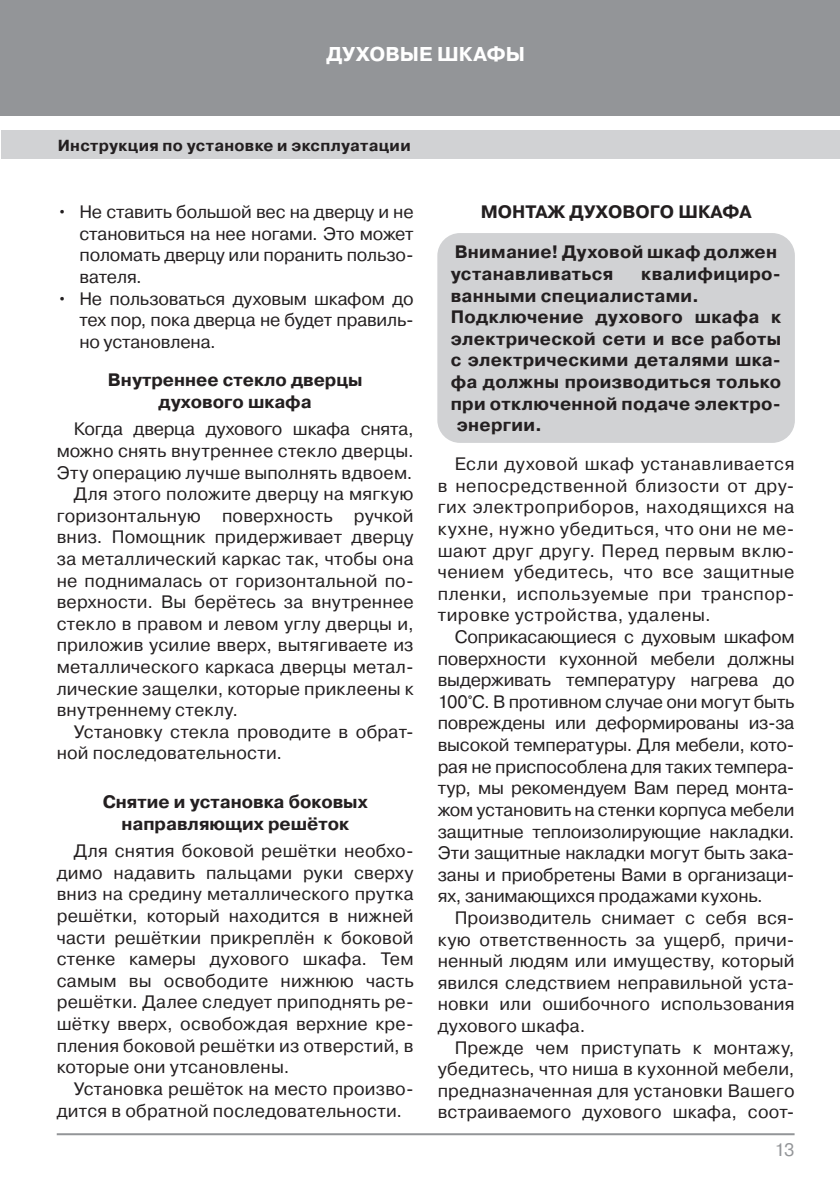
<style>
.page{position:relative;width:840px;height:1191px;background:#fff}
.page>*{position:absolute;margin:0;border:0;box-sizing:border-box;transform-origin:0 0}
.t1{font:700 20px "Pragmatica C";color:#fff}
.t2{font:18px/21.6px "Pragmatica C";letter-spacing:.01em;color:#231f20;text-align:justify}
.t3{font:700 18px/21.6px "Pragmatica C";letter-spacing:.015em;color:#231f20;text-align:center}
.t4{font:18px "Pragmatica C";letter-spacing:-.01em;color:#231f20}
.t5{font:18px "Pragmatica C";color:#939598}
.t6{font:700 16px "Pragmatica C";letter-spacing:.02em;color:#231f20}
</style>
<div class="page">
<div style="left:0;top:0;width:839px;height:116px;background:#939598"></div>
<div style="left:1px;top:130px;width:838px;height:29px;background:#d1d2d4"></div>
<hr style="left:57px;top:1133px;width:737px;height:2px;background:#939598">
<div style="left:437px;top:233px;width:357px;height:210px;background:#d1d2d4;border-radius:23px"></div>
<p class="t1" style="left:326px;top:43px;width:200px">ДУХОВЫЕ ШКАФЫ</p>
<p class="t6" style="left:58px;top:136px;width:354px">Инструкция по установке и эксплуатации</p>
<p class="t2" style="left:79px;top:201px;width:335px;text-indent:-23px">• Не ставить большой вес на дверцу и не становиться на нее ногами. Это может поломать дверцу или поранить пользо&shy;вателя.</p>
<p class="t2" style="left:79px;top:288px;width:335px;text-indent:-23px">• Не пользоваться духовым шкафом до тех пор, пока дверца не будет правиль&shy;но установлена.</p>
<p class="t3" style="left:108px;top:369px;width:256px">Внутреннее стекло дверцы духового шкафа</p>
<p class="t4" style="left:74px;top:419px;width:341px">Когда дверца духового шкафа снята,</p>
<p class="t2" style="left:57px;top:440px;width:358px">можно снять внутреннее стекло дверцы.</p>
<p class="t2" style="left:57px;top:461px;width:357px">Эту операцию лучше выполнять вдвоем.</p>
<p class="t2" style="left:74px;top:483px;width:341px">Для этого положите дверцу на мягкую</p>
<p class="t2" style="left:57px;top:505px;width:358px">горизонтальную поверхность ручкой</p>
<p class="t2" style="left:57px;top:526px;width:358px">вниз. Помощник придерживает дверцу</p>
<p class="t2" style="left:57px;top:548px;width:358px">за металлический каркас так, чтобы она</p>
<p class="t2" style="left:57px;top:569px;width:358px">не поднималась от горизонтальной по-</p>
<p class="t2" style="left:57px;top:591px;width:358px">верхности. Вы берётесь за внутреннее</p>
<p class="t2" style="left:57px;top:613px;width:358px">стекло в правом и левом углу дверцы и,</p>
<p class="t2" style="left:57px;top:634px;width:358px">приложив усилие вверх, вытягиваете из</p>
<p class="t2" style="left:57px;top:656px;width:358px">металлического каркаса дверцы метал-</p>
<p class="t2" style="left:57px;top:677px;width:358px">лические защелки, которые приклеены к</p>
<p class="t2" style="left:57px;top:699px;width:183px">внутреннему стеклу.</p>
<p class="t2" style="left:74px;top:721px;width:341px">Установку стекла проводите в обрат-</p>
<p class="t2" style="left:57px;top:742px;width:227px">ной последовательности.</p>
<p class="t3" style="left:103px;top:791px;width:266px">Снятие и установка боковых направляющих решёток</p>
<p class="t2" style="left:57px;top:840px;width:358px;text-indent:17px">Для снятия боковой решётки необхо&shy;димо надавить пальцами руки сверху вниз на средину металлического прутка решётки, который находится в нижней части решёткии прикреплён к боковой стенке камеры духового шкафа. Тем самым вы освободите нижнюю часть решётки. Далее следует приподнять ре&shy;шётку вверх, освобождая верхние кре&shy;пления боковой решётки из отверстий, в которые они утсановлены.</p>
<p class="t2" style="left:57px;top:1078px;width:358px;text-indent:17px">Установка решёток на место произво&shy;дится в обратной последовательности.</p>
<p class="t3" style="left:480px;top:201px;width:272px">МОНТАЖ ДУХОВОГО ШКАФА</p>
<p class="t3" style="left:450px;top:241px;width:327px;text-align:left">Внимание! Духовой шкаф должен устанавливаться</p>
<p class="t3" style="left:641px;top:263px;width:141px">квалифициро-</p>
<p class="t3" style="left:450px;top:285px;width:250px">ванными специалистами.</p>
<p class="t3" style="left:450px;top:306px;width:331px">Подключение духового шкафа к</p>
<p class="t3" style="left:450px;top:328px;width:332px">электрической сети и все работы</p>
<p class="t3" style="left:450px;top:349px;width:331px">с электрическими деталями шка-</p>
<p class="t3" style="left:450px;top:371px;width:331px">фа должны производиться только</p>
<p class="t3" style="left:450px;top:393px;width:331px">при отключенной подаче электро-</p>
<p class="t3" style="left:456px;top:414px;width:87px">энергии.</p>
<p class="t2" style="left:437px;top:453px;width:358px;text-indent:17px">Если духовой шкаф устанавливается в непосредственной близости от дру&shy;гих электроприборов, находящихся на кухне, нужно убедиться, что они не ме&shy;шают друг другу. Перед первым вклю&shy;чением убедитесь, что все защитные пленки, используемые при транспор&shy;тировке устройства, удалены.</p>
<p class="t2" style="left:437px;top:626px;width:358px;text-indent:17px">Соприкасающиеся с духовым шкафом поверхности кухонной мебели должны выдерживать температуру нагрева до 100°С. В противном случае они могут быть повреждены или деформированы из-за высокой температуры. Для мебели, кото&shy;рая не приспособлена для таких темпера&shy;тур, мы рекомендуем Вам перед монта&shy;жом установить на стенки корпуса мебели защитные теплоизолирующие накладки.<br>Эти защитные накладки могут быть зака&shy;заны и приобретены Вами в организаци&shy;ях, занимающихся продажами кухонь.</p>
<p class="t2" style="left:437px;top:907px;width:358px;text-indent:17px">Производитель снимает с себя вся&shy;кую ответственность за ущерб, причи&shy;ненный людям или имуществу, который явился следствием неправильной уста&shy;новки или ошибочного использования духового шкафа.</p>
<p class="t2" style="left:437px;top:1036px;width:358px;text-indent:17px">Прежде чем приступать к монтажу, убедитесь, что ниша в кухонной мебели, предназначенная для установки Вашего встраиваемого духового шкафа, соот-</p>
<p class="t5" style="left:774px;top:1139px;width:22px">13</p>
</div>
